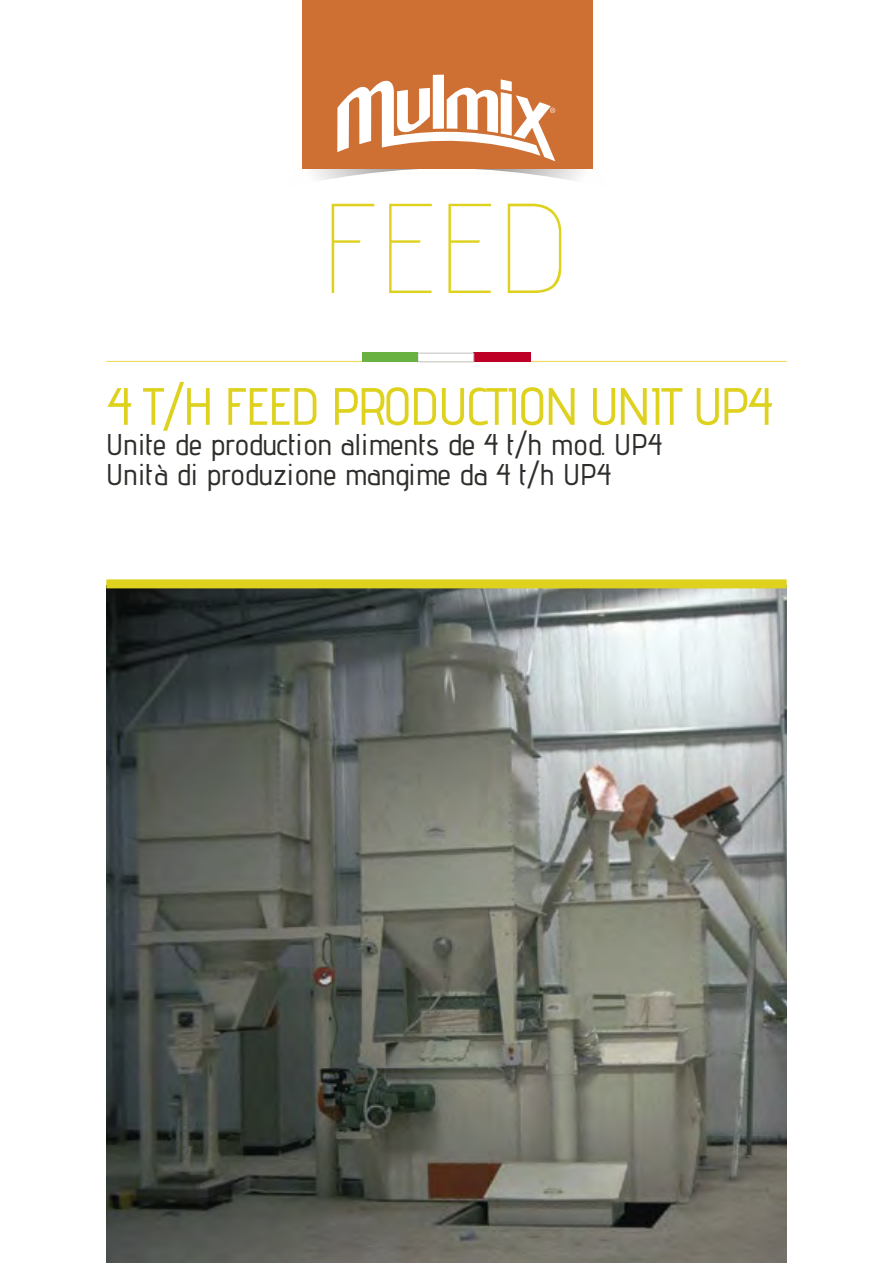
<style>
.page{position:relative;width:893px;height:1263px;background:#fff}
.page>*{position:absolute;margin:0;border:0;box-sizing:border-box;transform-origin:0 0}
.t1{font:100 127.5px "Advent Pro";color:#ded21f}
.t2{font:500 52.5px "Advent Pro";letter-spacing:-.04em;color:#ded21f}
.t3{font:500 30px/30px "Advent Pro";color:#302e2b}
</style>
<div class="page">
<img style="left:106px;top:588px;width:681px;height:675px">
<div style="left:106px;top:579px;width:681px;height:9px;background:#ded21f"></div>
<hr style="left:106px;top:361px;width:681px;height:1px;background:#f1dc62">
<svg style="left:302px;top:2px;width:291px;height:179px"></svg>
<div style="left:302px;top:0;width:290px;height:168px;background:#ce7034"></div>
<svg style="left:337px;top:75px;width:218px;height:86px"></svg>
<div style="left:474px;top:353px;width:57px;height:9px;background:#be0027"></div>
<div style="left:418px;top:353px;width:56px;height:9px;background:#fff;border:1px solid #c0c0c0"></div>
<div style="left:362px;top:353px;width:56px;height:9px;background:#69b141"></div>
<h1 class="t1" style="left:322px;top:173px;width:251px">FEED</h1>
<h2 class="t2" style="left:106px;top:374px;width:668px">4 T/H FEED PRODUCTION UNIT UP4</h2>
<p class="t3" style="left:106px;top:429px;width:558px">Unite de production aliments de 4 t/h mod. UP4<br>Unità di produzione mangime da 4 t/h UP4</p>
</div>
